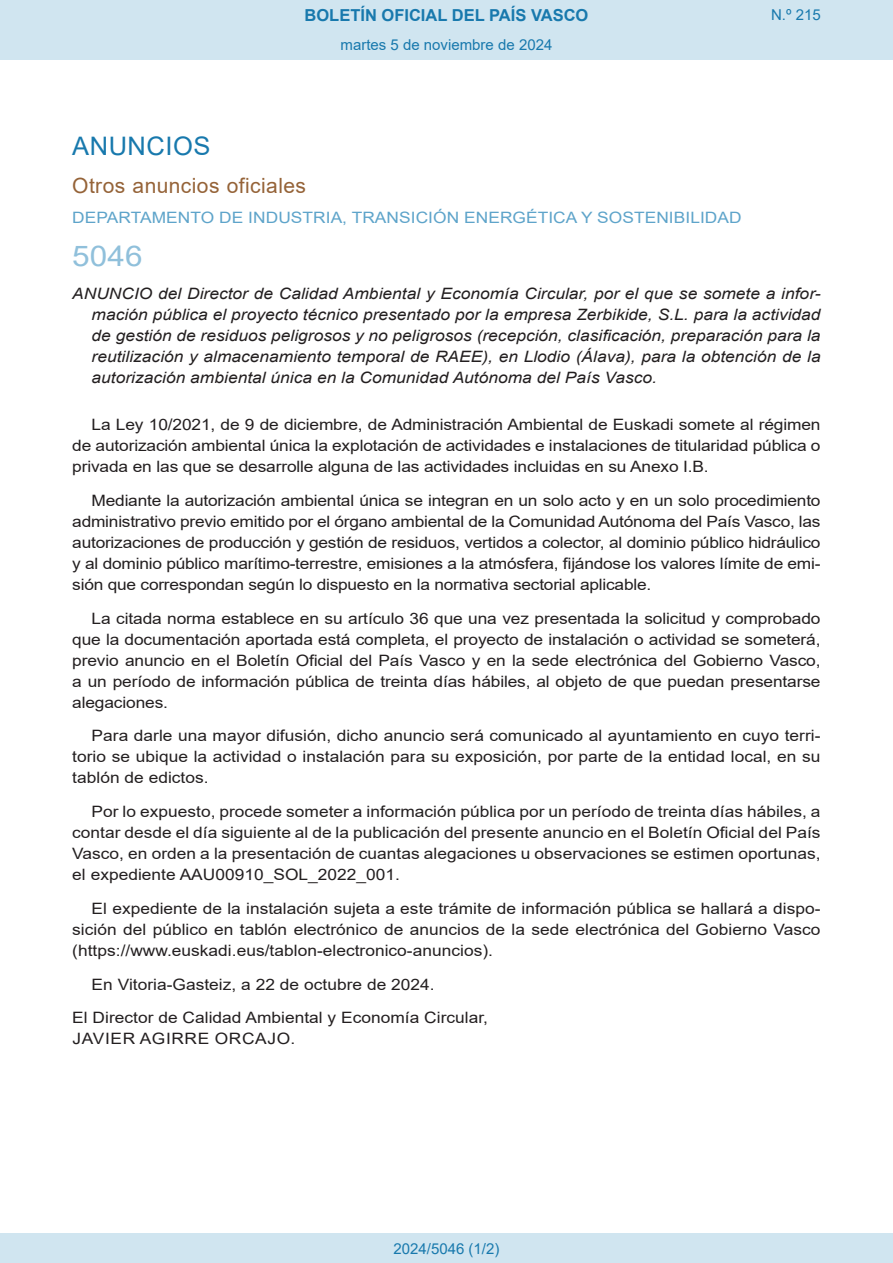
<style>
.page{position:relative;width:893px;height:1263px;background:#fff}
.page>*{position:absolute;margin:0;border:0;box-sizing:border-box;transform-origin:0 0}
.BOPVOrden{font:28.5px "Arial";color:#90c0db;scale:1.11 1}
.BOPVSeccion{font:25.5px "Arial";letter-spacing:.02em;color:#1879ad}
.BOPVSubseccion{font:21px "Arial";letter-spacing:.02em;color:#956338}
.t1{font:700 16.5px "Arial";color:#1879ad}
.BOPVDetalle{font:15.6px/21px "Arial";letter-spacing:-.01em;color:#231f20;text-align:justify;scale:1.11 1}
.BOPVTitulo{font:italic 15.6px/21px "Arial";color:#231f20;text-align:justify;scale:1.11 1}
.BOPVOrganismo{font:15.6px "Arial";letter-spacing:.005em;color:#5ea4ca;scale:1.11 1}
.BOPVFirmaPuesto{font:15.6px "Arial";color:#231f20;scale:1.11 1}
.BOPVFirmaLugFec{font:15.6px "Arial";color:#231f20;scale:1.11 1}
.BOPVFirmaNombre{font:15.6px "Arial";letter-spacing:.035em;color:#231f20;scale:1.11 1}
.Paginacion_Centro{font:15px "Arial";color:#1879ad}
</style>
<div class="page">
<div style="left:0;top:0;width:893px;height:60px;background:#d0e5f0"></div>
<div style="left:0;top:1233px;width:893px;height:30px;background:#d0e5f0"></div>
<p class="t1" style="left:305px;top:3px;width:285px">BOLETÍN OFICIAL DEL PAÍS VASCO</p>
<p class="Paginacion_Centro" style="left:341px;top:35px;width:213px">martes 5 de noviembre de 2024</p>
<p class="Paginacion_Centro" style="left:771px;top:5px;width:51px">N.º 215</p>
<p class="BOPVSeccion" style="left:72px;top:128px;width:140px">ANUNCIOS</p>
<p class="BOPVSubseccion" style="left:72px;top:171px;width:235px">Otros anuncios oficiales</p>
<p class="BOPVOrganismo" style="left:72px;top:207px;width:605px">DEPARTAMENTO DE INDUSTRIA, TRANSICIÓN ENERGÉTICA Y SOSTENIBILIDAD</p>
<p class="BOPVOrden" style="left:72px;top:236px;width:65px">5046</p>
<p class="BOPVTitulo" style="left:92px;top:284px;width:658px;text-indent:-19px">ANUNCIO del Director de Calidad Ambiental y Economía Circular, por el que se somete a infor&shy;mación pública el proyecto técnico presentado por la empresa Zerbikide, S.L. para la actividad de gestión de residuos peligrosos y no peligrosos (recepción, clasificación, preparación para la reutilización y almacenamiento temporal de RAEE), en Llodio (Álava), para la obtención de la autorización ambiental única en la Comunidad Autónoma del País Vasco.</p>
<p class="BOPVDetalle" style="left:72px;top:414px;width:676px;text-indent:19px">La Ley 10/2021, de 9 de diciembre, de Administración Ambiental de Euskadi somete al régimen de autorización ambiental única la explotación de actividades e instalaciones de titularidad pública o privada en las que se desarrolle alguna de las actividades incluidas en su Anexo I.B.</p>
<p class="BOPVDetalle" style="left:72px;top:490px;width:676px;text-indent:19px">Mediante la autorización ambiental única se integran en un solo acto y en un solo procedimiento administrativo previo emitido por el órgano ambiental de la Comunidad Autónoma del País Vasco, las autorizaciones de producción y gestión de residuos, vertidos a colector, al dominio público hidráulico y al dominio público marítimo-terrestre, emisiones a la atmósfera, fijándose los valores límite de emi&shy;sión que correspondan según lo dispuesto en la normativa sectorial aplicable.</p>
<p class="BOPVDetalle" style="left:72px;top:607px;width:676px;text-indent:19px">La citada norma establece en su artículo 36 que una vez presentada la solicitud y comprobado que la documentación aportada está completa, el proyecto de instalación o actividad se someterá, previo anuncio en el Boletín Oficial del País Vasco y en la sede electrónica del Gobierno Vasco, a un período de información pública de treinta días hábiles, al objeto de que puedan presentarse alegaciones.</p>
<p class="BOPVDetalle" style="left:72px;top:725px;width:676px;text-indent:19px">Para darle una mayor difusión, dicho anuncio será comunicado al ayuntamiento en cuyo terri&shy;torio se ubique la actividad o instalación para su exposición, por parte de la entidad local, en su tablón de edictos.</p>
<p class="BOPVDetalle" style="left:72px;top:801px;width:676px;text-indent:19px">Por lo expuesto, procede someter a información pública por un período de treinta días hábiles, a contar desde el día siguiente al de la publicación del presente anuncio en el Boletín Oficial del País Vasco, en orden a la presentación de cuantas alegaciones u observaciones se estimen oportunas, el expediente AAU00910_SOL_2022_001.</p>
<p class="BOPVDetalle" style="left:72px;top:898px;width:676px;text-indent:19px">El expediente de la instalación sujeta a este trámite de información pública se hallará a dispo&shy;sición del público en tablón electrónico de anuncios de la sede electrónica del Gobierno Vasco (https://www.euskadi.eus/tablon-electronico-anuncios).</p>
<p class="BOPVFirmaLugFec" style="left:92px;top:973px;width:311px">En Vitoria-Gasteiz, a 22 de octubre de 2024.</p>
<p class="BOPVFirmaPuesto" style="left:72px;top:1007px;width:376px">El Director de Calidad Ambiental y Economía Circular,</p>
<p class="BOPVFirmaNombre" style="left:73px;top:1028px;width:202px">JAVIER AGIRRE ORCAJO.</p>
<p class="Paginacion_Centro" style="left:393px;top:1238px;width:107px">2024/5046 (1/2)</p>
</div>
